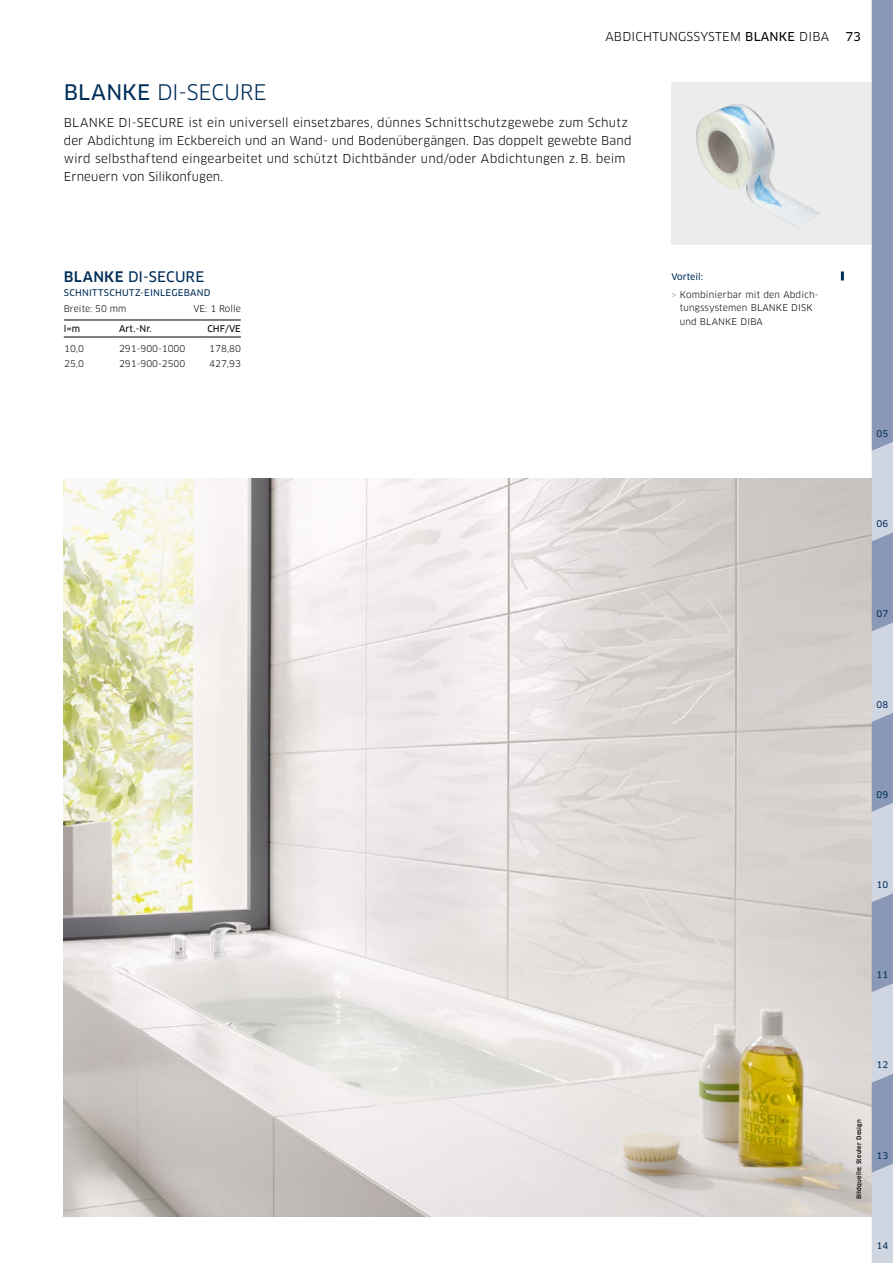
<style>
.page{position:relative;width:893px;height:1263px;background:#fff}
.page>*{position:absolute;margin:0;border:0;box-sizing:border-box;transform-origin:0 0}
.t1{font:21px "Clan OT";letter-spacing:-.005em;color:#002d58}
.t2{font:14.25px "Clan OT News";letter-spacing:.01em;color:#002d58}
.t3{font:12px/18px "Clan OT";letter-spacing:.015em;color:#000}
.t4{font:12px "Clan OT News";color:#000}
.t5{font:9px/13.5px "Clan OT";letter-spacing:.02em;color:#000}
.t6{font:9px "Clan OT News";letter-spacing:.02em;color:#002d58}
.t7{font:9px "Clan OT";color:#000}
.t8{font:9px "Clan OT News";letter-spacing:.005em;color:#000}
.t9{font:9px "Clan OT News";color:#002d58}
.t10{font:500 6px "Clan OT";letter-spacing:.03em;color:#000}
.s1{font-family:"Clan OT News"}
.s2{font-family:"Clan OT";font-weight:500}
.s3{color:#919292}
</style>
<div class="page">
<div style="left:671px;top:82px;width:222px;height:162px;background:#ececed"></div>
<img style="left:696px;top:104px;width:124px;height:125px">
<img style="left:64px;top:478px;width:808px;height:738px">
<hr style="left:64px;top:320px;width:55px;height:1px;background:#000">
<hr style="left:119px;top:320px;width:87px;height:1px;background:#000">
<hr style="left:206px;top:320px;width:35px;height:1px;background:#000">
<hr style="left:64px;top:337px;width:55px;height:1px;background:#000">
<hr style="left:119px;top:337px;width:87px;height:1px;background:#000">
<hr style="left:206px;top:337px;width:35px;height:1px;background:#000">
<svg style="left:841px;top:271px;width:3px;height:9px"></svg>
<svg style="left:872px;top:0;width:21px;height:1263px;background:#a2aec5"></svg>
<p class="t3" style="left:605px;top:28px;width:225px">ABDICHTUNGSSYSTEM <span class="s1">BLANKE</span> DIBA</p>
<p class="t4" style="left:845px;top:30px;width:17px">73</p>
<h1 class="t1" style="left:64px;top:80px;width:204px"><span class="s1">BLANKE</span> DI-SECURE</h1>
<p class="t3" style="left:64px;top:114px;width:569px">BLANKE DI-SECURE ist ein universell einsetzbares, dünnes Schnittschutzgewebe zum Schutz der Abdichtung im Eckbereich und an Wand- und Bodenübergängen. Das doppelt gewebte Band wird selbsthaftend eingearbeitet und schützt Dichtbänder und/oder Abdichtungen z.B. beim Erneuern von Silikonfugen.</p>
<p class="t2" style="left:64px;top:269px;width:142px"><span class="s2">BLANKE</span> DI-SECURE</p>
<p class="t6" style="left:64px;top:287px;width:148px">SCHNITTSCHUTZ-EINLEGEBAND</p>
<p class="t7" style="left:64px;top:303px;width:64px">Breite: 50 mm</p>
<p class="t5" style="left:193px;top:302px;width:49px">VE: 1 Rolle</p>
<p class="t8" style="left:64px;top:323px;width:18px">l=m</p>
<p class="t8" style="left:119px;top:323px;width:34px">Art.-Nr.</p>
<p class="t8" style="left:207px;top:323px;width:35px">CHF/VE</p>
<p class="t5" style="left:64px;top:342px;width:21px">10,0</p>
<p class="t7" style="left:119px;top:343px;width:68px">291-900-1000</p>
<p class="t5" style="left:209px;top:342px;width:33px">178,80</p>
<p class="t5" style="left:64px;top:357px;width:21px">25,0</p>
<p class="t5" style="left:119px;top:357px;width:68px">291-900-2500</p>
<p class="t5" style="left:209px;top:357px;width:33px">427,93</p>
<p class="t9" style="left:671px;top:272px;width:33px">Vorteil:</p>
<p class="t5" style="left:680px;top:288px;width:140px;text-indent:-8px"><span class="s3">&gt;</span> Kombinierbar mit den Abdich&shy;tungssystemen BLANKE DISK und BLANKE DIBA</p>
<p class="t6" style="left:876px;top:428px;width:13px">05</p>
<p class="t6" style="left:876px;top:518px;width:13px">06</p>
<p class="t6" style="left:876px;top:609px;width:13px">07</p>
<p class="t6" style="left:876px;top:699px;width:13px">08</p>
<p class="t6" style="left:876px;top:789px;width:13px">09</p>
<p class="t6" style="left:876px;top:879px;width:13px">10</p>
<p class="t6" style="left:876px;top:969px;width:13px">11</p>
<p class="t6" style="left:876px;top:1060px;width:13px">12</p>
<p class="t10" style="left:855px;top:1199px;width:82px;rotate:-90deg">Bildquelle: Steuler Design</p>
<p class="t6" style="left:876px;top:1150px;width:13px">13</p>
<p class="t6" style="left:876px;top:1240px;width:13px">14</p>
</div>
